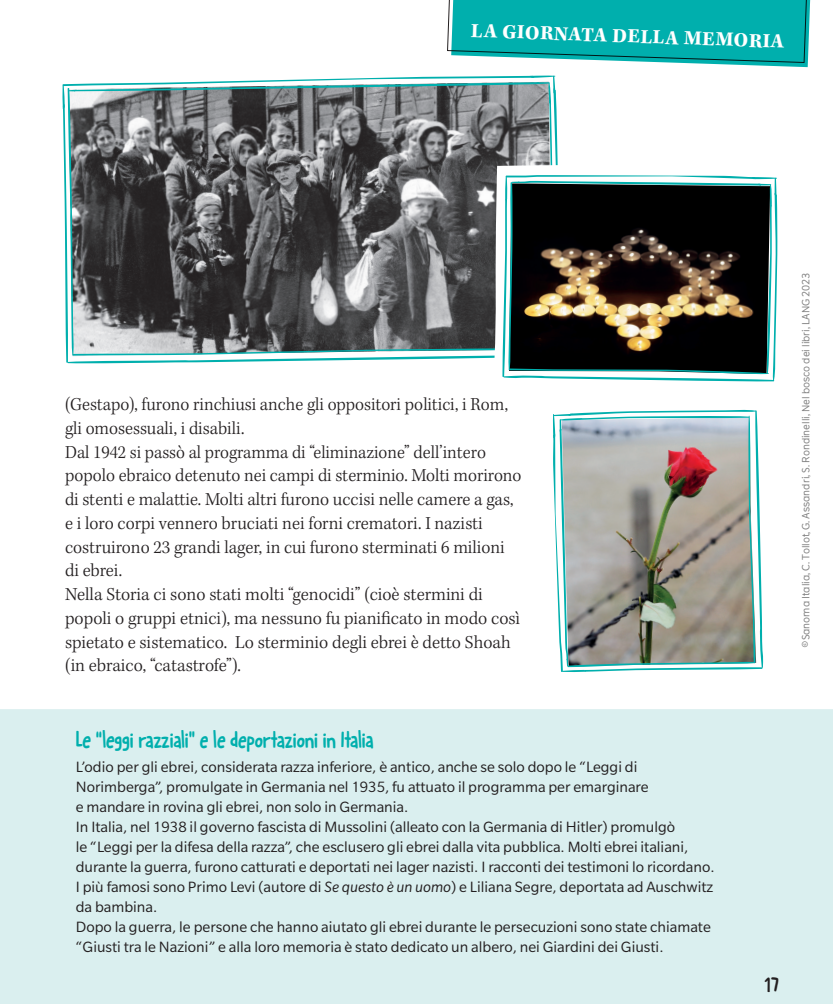
<style>
.page{position:relative;width:833px;height:1004px;background:#fff}
.page>*{position:absolute;margin:0;border:0;box-sizing:border-box;transform-origin:0 0}
.B_T2{font:23.75px "Kabouter";letter-spacing:-.01em;color:#00afad;scale:.93 1}
.t1{font:21.88px "Kabouter";color:#231f20}
.B_T1{font:20.62px "Kepler Std Bold Capt";color:#fff}
.B_Txt{font:300 18.75px/23.8px "Kepler Std";color:#231f20;scale:.96 1}
.B_Txt-2{font:300 18.75px/23.8px "Kepler Std";color:#231f20}
.B_Txt-3{font:300 18.75px "Kepler Std";color:#231f20;scale:.95 1}
.A_Txt{font:16.25px/20px "Slate Pro";color:#231f20}
.t2{font:10px "The Message";color:rgb(0 0 0/.5)}
.s1{font-style:italic}
</style>
<div class="page">
<div style="left:0;top:709px;width:833px;height:295px;background:#daefef"></div>
<svg style="left:447px;top:0;width:364px;height:67px;background:#1ab4b2"></svg>
<svg style="left:62px;top:75px;width:715px;height:307px"></svg>
<img style="left:553px;top:409px;width:210px;height:263px">
<p class="B_T1" style="left:471px;top:19px;width:315px;rotate:2deg">LA GIORNATA DELLA MEMORIA</p>
<p class="B_Txt" style="left:65px;top:393px;width:463px">(Gestapo), furono rinchiusi anche gli oppositori politici, i Rom,</p>
<p class="B_Txt" style="left:65px;top:417px;width:188px">gli omosessuali, i disabili.</p>
<p class="B_Txt-3" style="left:65px;top:441px;width:444px">Dal 1942 si passò al programma di “eliminazione” dell’intero</p>
<p class="B_Txt" style="left:65px;top:465px;width:477px">popolo ebraico detenuto nei campi di sterminio. Molti morirono di stenti e malattie. Molti altri furono uccisi nelle camere a gas, e i loro corpi vennero bruciati nei forni crematori. I nazisti costruirono 23 grandi lager, in cui furono sterminati 6 milioni di ebrei.</p>
<p class="B_Txt-2" style="left:65px;top:583px;width:457px">Nella Storia ci sono stati molti “genocidi” (cioè stermini di popoli o gruppi etnici), ma nessuno fu pianificato in modo così spietato e sistematico. Lo sterminio degli ebrei è detto Shoah (in ebraico, “catastrofe”).</p>
<p class="B_T2" style="left:76px;top:726px;width:322px">Le “leggi razziali” e le deportazioni in Italia</p>
<p class="A_Txt" style="left:76px;top:757px;width:574px">L’odio per gli ebrei, considerata razza inferiore, è antico, anche se solo dopo le “Leggi di<br>Norimberga”, promulgate in Germania nel 1935, fu attuato il programma per emarginare</p>
<p class="A_Txt" style="left:76px;top:797px;width:334px">e mandare in rovina gli ebrei, non solo in Germania.</p>
<p class="A_Txt" style="left:76px;top:817px;width:640px">In Italia, nel 1938 il governo fascista di Mussolini (alleato con la Germania di Hitler) promulgò<br>le “Leggi per la difesa della razza”, che esclusero gli ebrei dalla vita pubblica. Molti ebrei italiani, durante la guerra, furono catturati e deportati nei lager nazisti. I racconti dei testimoni lo ricordano.<br>I più famosi sono Primo Levi (autore di <span class="s1">Se questo è un uomo</span>) e Liliana Segre, deportata ad Auschwitz da bambina.</p>
<p class="A_Txt" style="left:76px;top:917px;width:636px">Dopo la guerra, le persone che hanno aiutato gli ebrei durante le persecuzioni sono state chiamate “Giusti tra le Nazioni” e alla loro memoria è stato dedicato un albero, nei Giardini dei Giusti.</p>
<p class="t2" style="left:799px;top:648px;width:377px;rotate:-90deg">©Sanoma Italia, C. Tollot, G. Assandri, S. Rondinelli, Nel bosco dei libri, LANG 2023</p>
<h2 class="t1" style="left:764px;top:972px;width:16px">17</h2>
</div>
